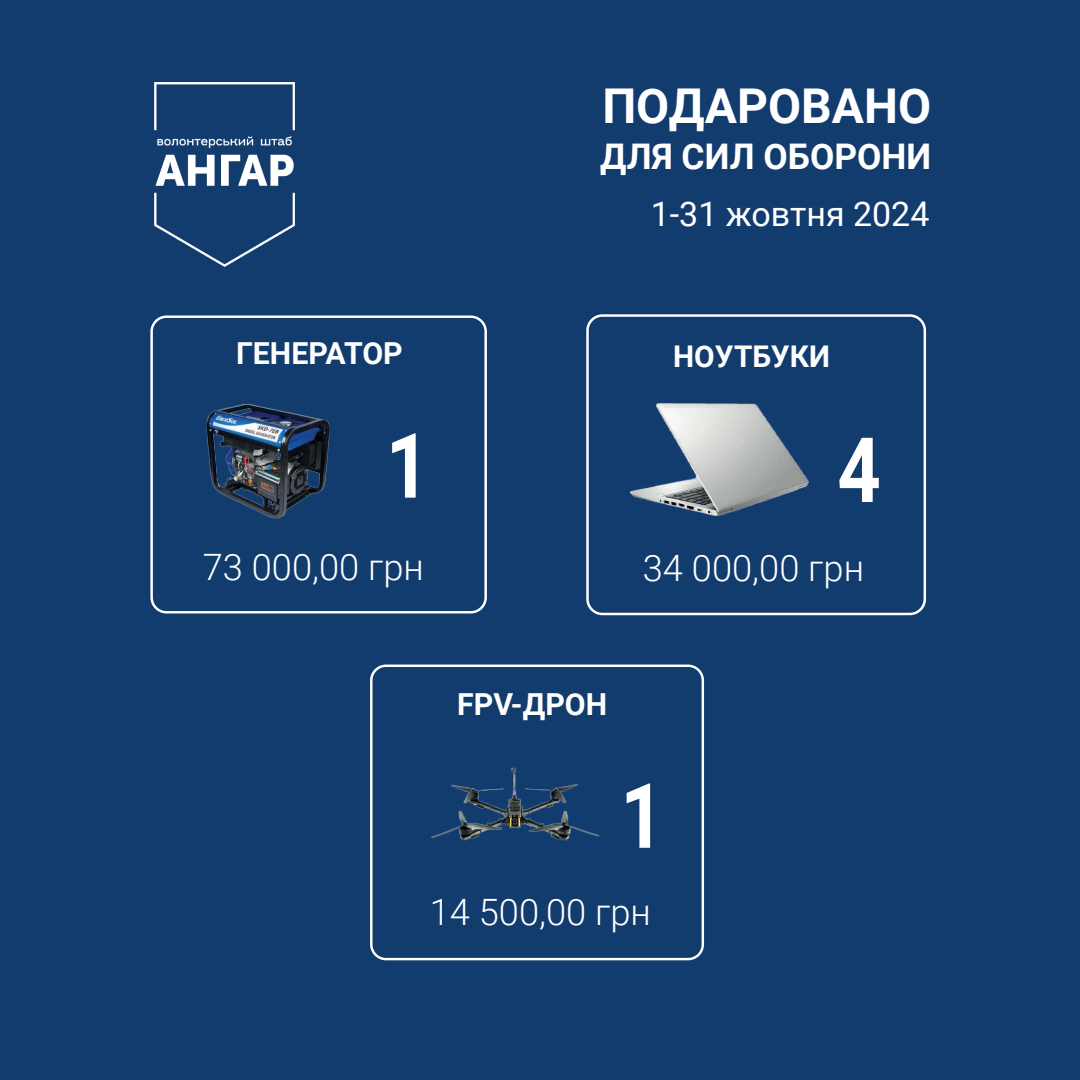
<style>
.page{position:relative;width:1080px;height:1080px;background:#133c6e}
.page>*{position:absolute;margin:0;border:0;box-sizing:border-box;transform-origin:0 0}
.t1{font:700 90.3px "Roboto";color:#fff;scale:.84 1}
.t2{font:700 48px "Roboto";color:#fff}
.t3{font:300 36.3px "Roboto";color:#fff}
.t4{font:700 35.3px "Roboto";color:#fff}
.t5{font:34px "Roboto";color:#fff}
.t6{font:700 30.3px "Roboto";color:#fff}
.t7{font:700 29.9px "Roboto";color:#fff}
</style>
<div class="page">
<div style="left:586px;top:314px;width:340px;height:301px;border:2px solid #fff;border-radius:15px"></div>
<div style="left:370px;top:665px;width:334px;height:295px;border:2px solid #fff;border-radius:15px"></div>
<img style="left:155px;top:83px;width:139px;height:184px">
<div style="left:150px;top:316px;width:337px;height:298px;border:2px solid #fff;border-radius:15px"></div>
<img style="left:630px;top:403px;width:178px;height:113px">
<img style="left:431px;top:767px;width:169px;height:74px">
<img style="left:206px;top:403px;width:124px;height:116px">
<h2 class="t2" style="left:602px;top:72px;width:330px">ПОДАРОВАНО</h2>
<p class="t4" style="left:600px;top:132px;width:333px">ДЛЯ СИЛ ОБОРОНИ</p>
<p class="t5" style="left:651px;top:190px;width:280px">1-31 жовтня 2024</p>
<p class="t6" style="left:236px;top:332px;width:168px">ГЕНЕРАТОР</p>
<p class="t7" style="left:673px;top:336px;width:158px">НОУТБУКИ</p>
<h1 class="t1" style="left:386px;top:402px;width:53px">1</h1>
<h1 class="t1" style="left:837px;top:407px;width:53px">4</h1>
<p class="t3" style="left:203px;top:542px;width:223px">73 000,00 грн</p>
<p class="t3" style="left:643px;top:543px;width:223px">34 000,00 грн</p>
<p class="t6" style="left:457px;top:683px;width:152px">FPV-ДРОН</p>
<h1 class="t1" style="left:620px;top:752px;width:53px">1</h1>
<p class="t3" style="left:430px;top:887px;width:223px">14 500,00 грн</p>
</div>
